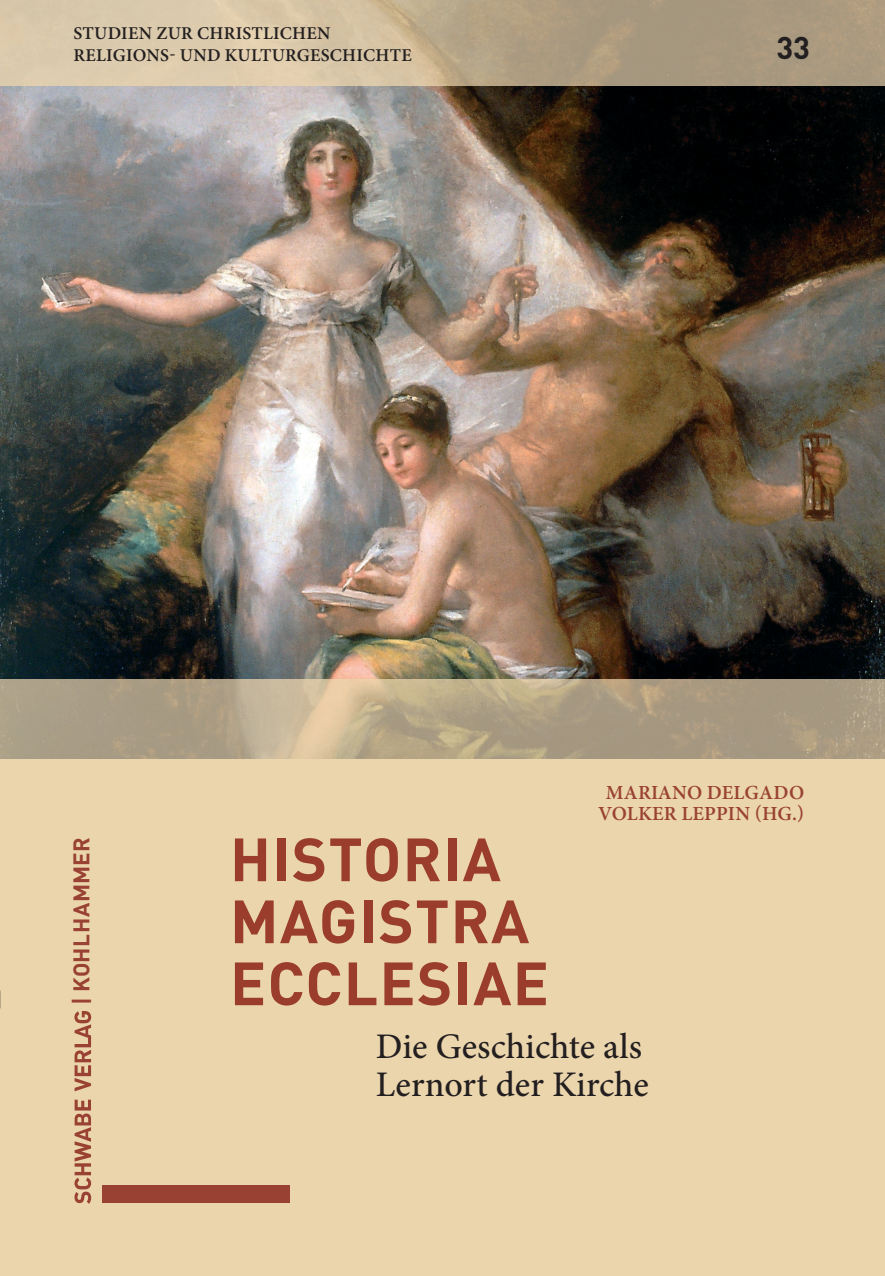
<style>
.page{position:relative;width:885px;height:1276px;background:#fff}
.page>*{position:absolute;margin:0;border:0;box-sizing:border-box;transform-origin:0 0}
.t1{font:700 60px/62px "DINOT";letter-spacing:.02em;color:#9a3d2c}
.t2{font:500 36px/38px "Minion Pro";color:#231f20}
.t3{font:700 31px "DINOT";color:#231f20}
.t4{font:700 22.4px "DINOT";letter-spacing:.005em;color:#994234}
.t5{font:600 20px/21px "Minion Pro";letter-spacing:.01em;color:#994234;text-align:center}
.t6{font:600 18px/21.6px "Minion Pro";letter-spacing:.015em;color:#231f20}
</style>
<div class="page">
<div style="left:0;top:0;width:884px;height:1275px;background:#ebd5ac"></div>
<img style="left:0;top:0;width:884px;height:759px">
<svg style="left:74px;top:1099px;width:17px;height:104px"></svg>
<svg style="left:74px;top:1011px;width:17px;height:80px"></svg>
<div style="left:103px;top:1185px;width:187px;height:17px;background:#994234"></div>
<p class="t6" style="left:74px;top:23px;width:339px">STUDIEN ZUR CHRISTLICHEN<br>RELIGIONS- UND KULTURGESCHICHTE</p>
<h3 class="t3" style="left:776px;top:27px;width:35px">33</h3>
<p class="t5" style="left:598px;top:782px;width:208px">MARIANO DELGADO<br>VOLKER LEPPIN (HG.)</p>
<p class="t4" style="left:67px;top:1004px;width:169px;rotate:-90deg">| KOHLHAMMER</p>
<h1 class="t1" style="left:230px;top:826px;width:320px">HISTORIA<br>MAGISTRA<br>ECCLESIAE</h1>
<h2 class="t2" style="left:375px;top:1027px;width:274px">Die Geschichte als<br>Lernort der Kirche</h2>
</div>
